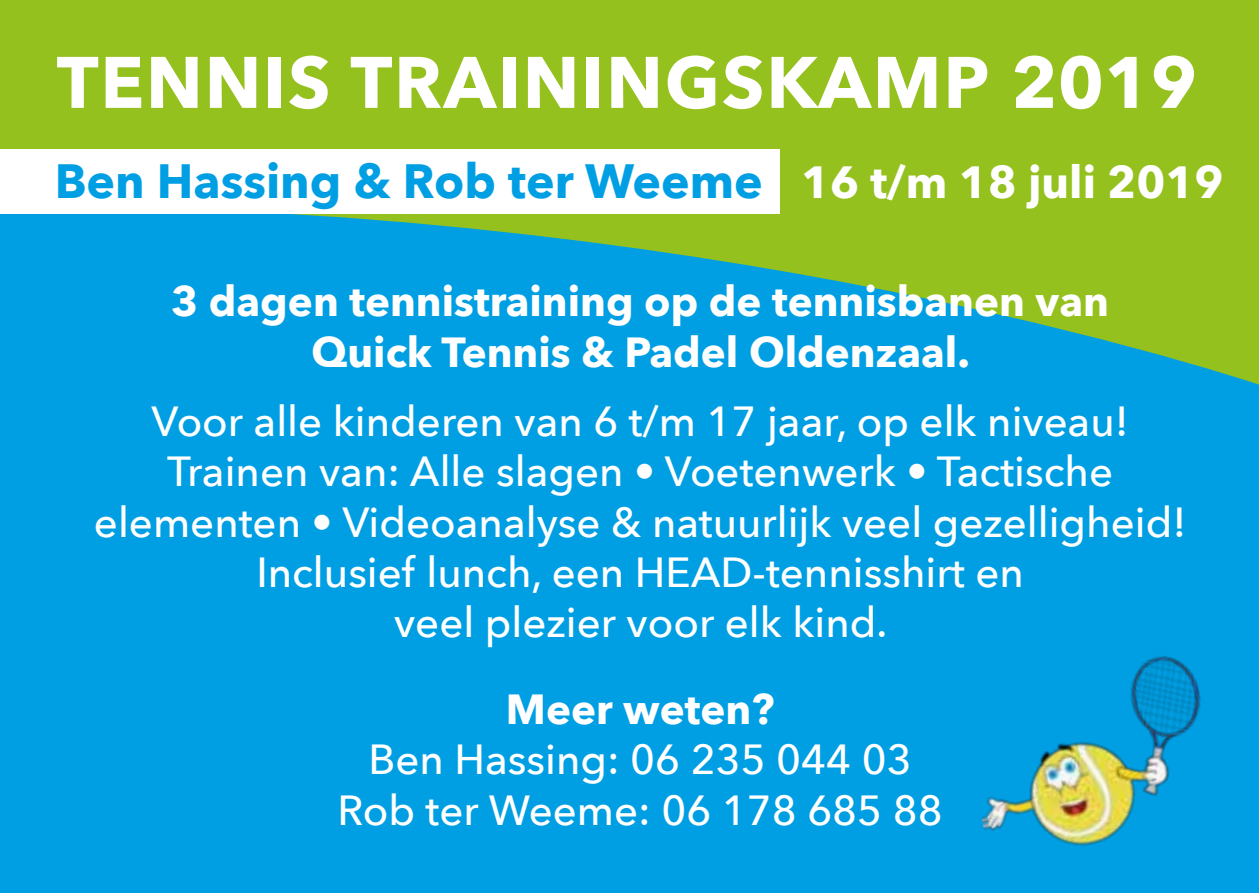
<style>
.page{position:relative;width:1259px;height:893px;background:#fff}
.page>*{position:absolute;margin:0;border:0;box-sizing:border-box;transform-origin:0 0}
.t1{font:700 72px "Avenir Next";letter-spacing:.025em;color:#fff}
.t2{font:700 48px "Avenir Next";color:#009fe3}
.t3{font:500 42px/50.4px "Avenir Next";color:#fff;text-align:center}
.t4{font:700 42px/50.4px "Avenir Next";color:#fff;text-align:center}
.s1{font-size:45px;color:#fff}
</style>
<div class="page">
<div style="left:0;top:51px;width:1259px;height:842px;background:#009fe3"></div>
<svg style="left:0;top:0;width:1259px;height:385px;fill:#95c11f"></svg>
<div style="left:0;top:150px;width:780px;height:64px;background:#fff"></div>
<img style="left:981px;top:656px;width:220px;height:190px">
<h1 class="t1" style="left:57px;top:20px;width:1142px">TENNIS TRAININGSKAMP 2019</h1>
<p class="t2" style="left:55px;top:139px;width:1170px">Ben Hassing &amp; Rob ter Weeme <span class="s1">16 t/m 18 juli 2019</span></p>
<p class="t4" style="left:171px;top:276px;width:939px">3 dagen tennistraining op de tennisbanen van<br>Quick Tennis &amp; Padel Oldenzaal.</p>
<p class="t3" style="left:94px;top:395px;width:1094px">Voor alle kinderen van 6 t/m 17 jaar, op elk niveau!<br>Trainen van: Alle slagen • Voetenwerk • Tactische elementen • Videoanalyse &amp; natuurlĳk veel gezelligheid!<br>Inclusief lunch, een HEAD-tennisshirt en<br>veel plezier voor elk kind.</p>
<p class="t4" style="left:506px;top:683px;width:270px">Meer weten?</p>
<p class="t3" style="left:337px;top:733px;width:607px">Ben Hassing: 06 235 044 03<br>Rob ter Weeme: 06 178 685 88</p>
</div>
